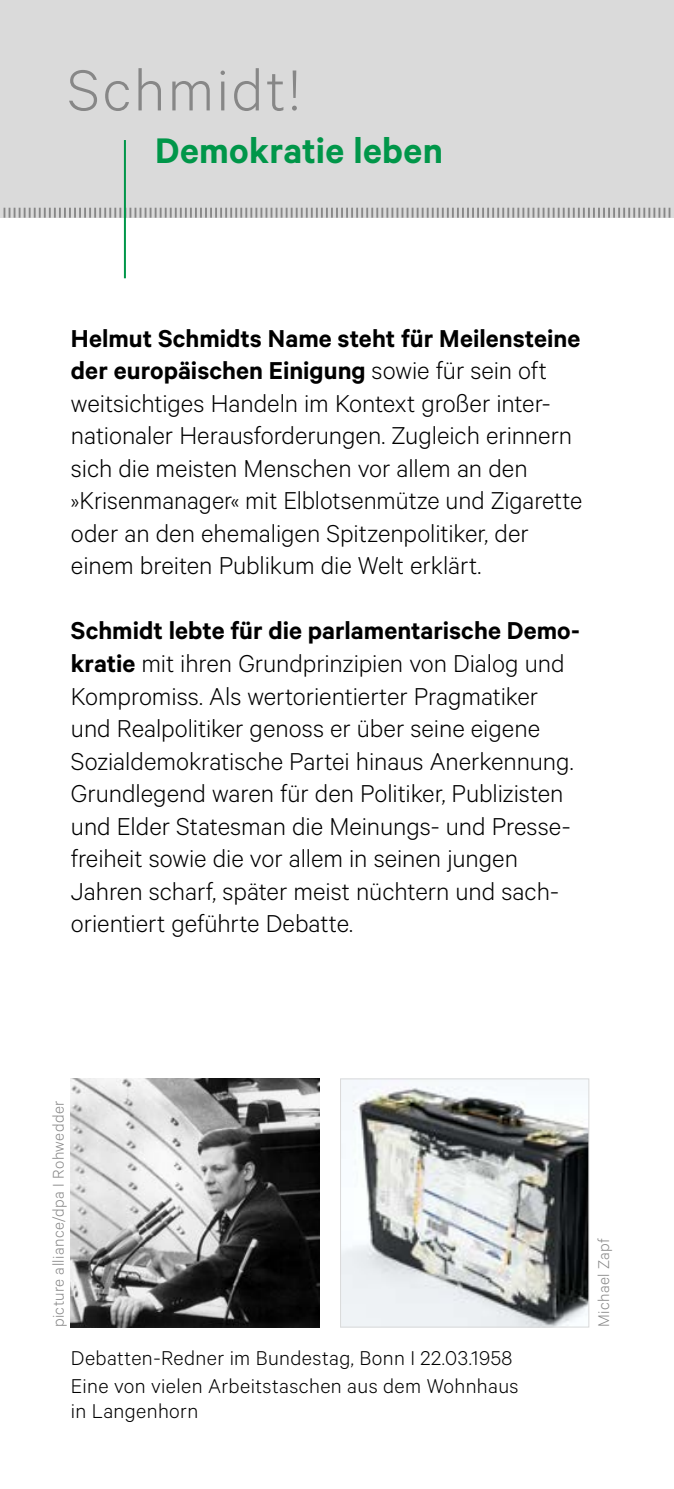
<style>
.page{position:relative;width:674px;height:1489px;background:#fff}
.page>*{position:absolute;margin:0;border:0;box-sizing:border-box;transform-origin:0 0}
.t1{font:300 65px "Calibre";letter-spacing:.04em;color:#878787}
.t2{font:600 40px "Calibre";letter-spacing:.01em;color:#009649}
.t3{font:300 27.5px/32.5px "Calibre";color:#000}
.t4{font:300 22.5px/27.8px "Calibre";letter-spacing:.015em;color:#000}
.t5{font:300 17.5px "Calibre";letter-spacing:.02em;color:#878787}
.s1{font-weight:600}
</style>
<div class="page">
<div style="left:0;top:0;width:673px;height:218px;background:#dadada"></div>
<svg style="left:4px;top:208px;width:666px;height:10px"></svg>
<hr style="left:124px;top:140px;width:2px;height:138px;background:#009649">
<img style="left:71px;top:1078px;width:248px;height:248px">
<img style="left:342px;top:1080px;width:245px;height:245px">
<div style="left:340px;top:1078px;width:249px;height:249px;border:1px solid #dadada"></div>
<h1 class="t1" style="left:67px;top:52px;width:235px">Schmidt!</h1>
<h1 class="t2" style="left:155px;top:127px;width:289px">Demokratie leben</h1>
<p class="t3" style="left:71px;top:321px;width:512px"><span class="s1">Helmut Schmidts Name steht für Meilensteine der europäischen Einigung</span> sowie für sein oft weitsichtiges Handeln im Kontext großer inter&shy;nationaler Herausforderungen. Zugleich erinnern sich die meisten Menschen vor allem an den »Krisenmanager« mit Elblotsenmütze und Zigarette oder an den ehemaligen Spitzenpolitiker, der einem breiten Publikum die Welt erklärt.</p>
<p class="t3" style="left:71px;top:613px;width:510px"><span class="s1">Schmidt lebte für die parlamentarische Demo&shy;kratie</span> mit ihren Grundprinzipien von Dialog und Kompromiss. Als wertorientierter Pragmatiker und Realpolitiker genoss er über seine eigene Sozialdemokratische Partei hinaus Anerkennung.<br>Grundlegend waren für den Politiker, Publizisten und Elder Statesman die Meinungs- und Presse&shy;freiheit sowie die vor allem in seinen jungen Jahren scharf, später meist nüchtern und sach&shy;orientiert geführte Debatte.</p>
<p class="t5" style="left:48px;top:1327px;width:228px;rotate:-90deg">picture alliance/dpa I Rohwedder</p>
<p class="t4" style="left:71px;top:1343px;width:449px">Debatten-Redner im Bundestag, Bonn I 22.03.1958<br>Eine von vielen Arbeitstaschen aus dem Wohnhaus</p>
<p class="t4" style="left:71px;top:1395px;width:129px">in Langenhorn</p>
<p class="t5" style="left:593px;top:1327px;width:91px;rotate:-90deg">Michael Zapf</p>
</div>
